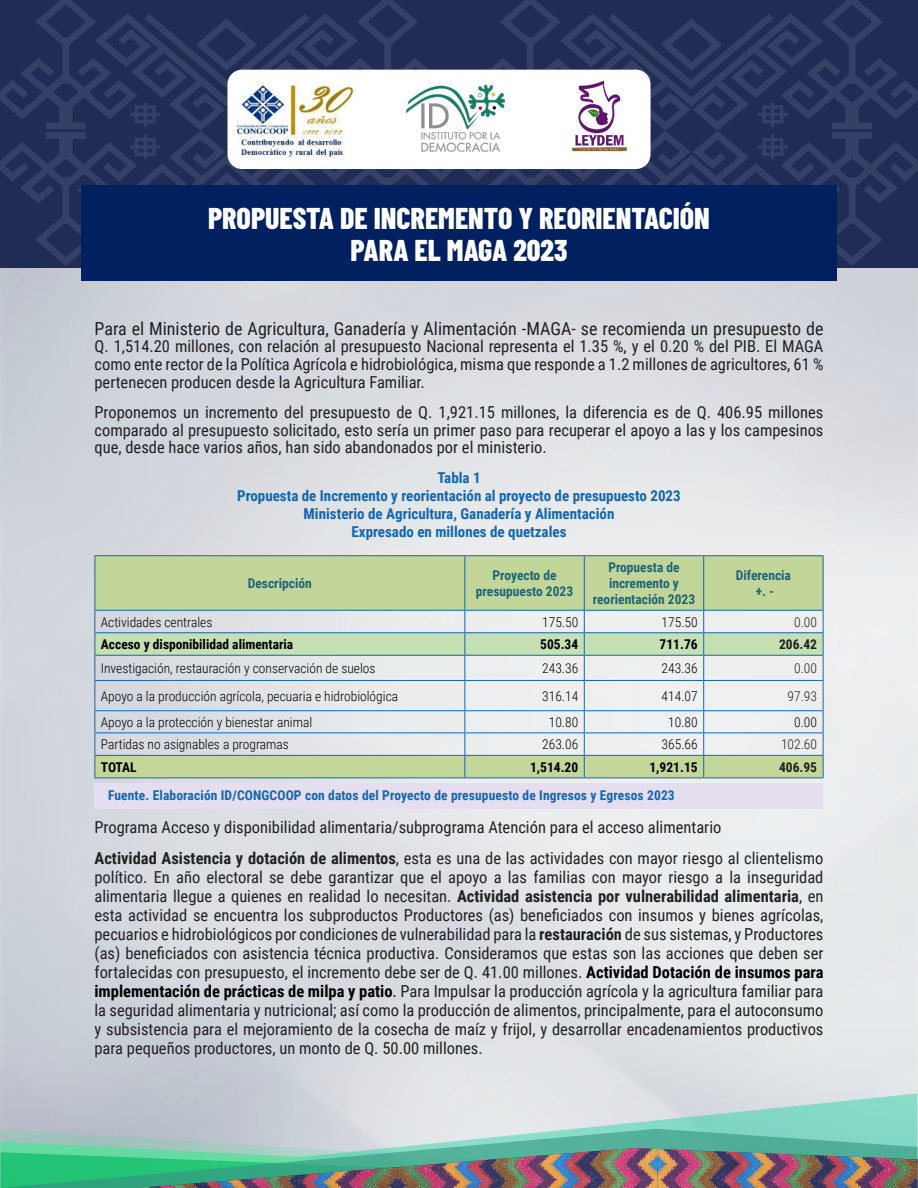
<style>
.page{position:relative;width:918px;height:1188px;background:#fff}
.page>*{position:absolute;margin:0;border:0;box-sizing:border-box;transform-origin:0 0}
.t1{font:800 30px/32.4px "Barlow Condensed";color:#fff;text-align:center}
.t2{font:18px "Roboto Condensed";color:#231f20}
.t3{font:16.5px/19px "Roboto Condensed";color:#231f20;text-align:justify}
.No_Spacing{font:700 15px "Roboto Condensed";color:#1466b2}
.t4{font:300 13.5px "Roboto Condensed";color:#000}
.t5{font:700 13.5px/16.2px "Roboto Condensed";color:#216573;text-align:center}
.FUENTES_DE_INFO{font:700 13.5px "Roboto Condensed";letter-spacing:.01em;color:#1466b2}
.t6{font:700 13.5px "Roboto Condensed";color:#000}
.t7{font:300 13.5px "Roboto Condensed";color:#231f20}
.t8{font:700 13.5px "Roboto Condensed";color:#231f20}
.s1{font-weight:700;color:#222}
.s2{color:#222}
.s3{font-weight:700}
.s4{font-weight:700;color:#000}
.s5{color:#000}
</style>
<div class="page">
<img style="left:0;top:268px;width:918px;height:920px">
<svg style="left:1px;top:1093px;width:916px;height:36px;background:#c2d5d6"></svg>
<svg style="left:1px;top:1129px;width:916px;height:13px;background:#9ecbc4"></svg>
<svg style="left:1px;top:1142px;width:916px;height:46px;background:#5cc49a"></svg>
<img style="left:137px;top:1167px;width:260px;height:21px">
<img style="left:397px;top:1148px;width:520px;height:40px">
<svg style="left:0;top:0;width:918px;height:267px;background:#26325b"></svg>
<div style="left:81px;top:185px;width:756px;height:96px;background:#002060"></div>
<div style="left:94px;top:784px;width:730px;height:25px;background:#e4deee"></div>
<hr style="left:94px;top:555px;width:371px;height:1px;background:#1466b2">
<hr style="left:465px;top:555px;width:119px;height:1px;background:#1466b2">
<hr style="left:584px;top:555px;width:120px;height:1px;background:#1466b2">
<hr style="left:704px;top:555px;width:120px;height:1px;background:#1466b2">
<svg style="left:94px;top:556px;width:730px;height:222px;background:#cad9c7"></svg>
<hr style="left:94px;top:778px;width:371px;height:1px;background:#1466b2">
<hr style="left:465px;top:778px;width:119px;height:1px;background:#1466b2">
<hr style="left:584px;top:778px;width:120px;height:1px;background:#1466b2">
<hr style="left:704px;top:778px;width:120px;height:1px;background:#1466b2">
<div style="left:227px;top:70px;width:424px;height:99px;background:#fff;border-radius:15px"></div>
<img style="left:236px;top:84px;width:118px;height:73px">
<img style="left:406px;top:85px;width:98px;height:67px">
<img style="left:572px;top:80px;width:56px;height:72px">
<p class="t1" style="left:208px;top:200px;width:503px">PROPUESTA DE INCREMENTO Y REORIENTACIÓN<br>PARA EL MAGA 2023</p>
<p class="t2" style="left:94px;top:316px;width:730px">Para el Ministerio de Agricultura, Ganadería y Alimentación -MAGA- se recomienda un presupuesto de</p>
<p class="t3" style="left:94px;top:337px;width:731px;line-height:17.9px">Q. 1,514.20 millones, con relación al presupuesto Nacional representa el 1.35 %, y el 0.20 % del PIB. El MAGA como ente rector de la Política Agrícola e hidrobiológica, misma que responde a 1.2 millones de agricultores, 61 % pertenecen producen desde la Agricultura Familiar.</p>
<p class="t3" style="left:94px;top:402px;width:730px;line-height:17.9px">Proponemos un incremento del presupuesto de Q. 1,921.15 millones, la diferencia es de Q. 406.95 millones comparado al presupuesto solicitado, esto sería un primer paso para recuperar el apoyo a las y los campesinos que, desde hace varios años, han sido abandonados por el ministerio.</p>
<p class="No_Spacing" style="left:437px;top:468px;width:45px">Tabla 1</p>
<p class="No_Spacing" style="left:237px;top:486px;width:445px">Propuesta de Incremento y reorientación al proyecto de presupuesto 2023</p>
<p class="No_Spacing" style="left:304px;top:504px;width:312px">Ministerio de Agricultura, Ganadería y Alimentación</p>
<p class="No_Spacing" style="left:352px;top:522px;width:216px">Expresado en millones de quetzales</p>
<p class="t5" style="left:248px;top:575px;width:65px">Descripción</p>
<p class="t5" style="left:476px;top:567px;width:99px">Proyecto de presupuesto 2023</p>
<p class="t5" style="left:593px;top:558px;width:104px">Propuesta de incremento y reorientación 2023</p>
<p class="t5" style="left:736px;top:567px;width:57px">Diferencia</p>
<p class="t5" style="left:756px;top:583px;width:20px">+. -</p>
<p class="t4" style="left:101px;top:612px;width:113px">Actividades centrales</p>
<p class="t4" style="left:542px;top:612px;width:38px">175.50</p>
<p class="t4" style="left:662px;top:612px;width:38px">175.50</p>
<p class="t7" style="left:794px;top:612px;width:24px">0.00</p>
<p class="t6" style="left:101px;top:635px;width:194px">Acceso y disponibilidad alimentaria</p>
<p class="t6" style="left:540px;top:635px;width:40px">505.34</p>
<p class="t6" style="left:660px;top:635px;width:40px">711.76</p>
<p class="t8" style="left:779px;top:635px;width:40px">206.42</p>
<p class="t4" style="left:101px;top:659px;width:276px">Investigación, restauración y conservación de suelos</p>
<p class="t4" style="left:542px;top:659px;width:38px">243.36</p>
<p class="t4" style="left:662px;top:659px;width:38px">243.36</p>
<p class="t7" style="left:794px;top:659px;width:24px">0.00</p>
<p class="t4" style="left:101px;top:686px;width:299px">Apoyo a la producción agrícola, pecuaria e hidrobiológica</p>
<p class="t4" style="left:542px;top:686px;width:38px">316.14</p>
<p class="t4" style="left:662px;top:686px;width:38px">414.07</p>
<p class="t7" style="left:788px;top:686px;width:31px">97.93</p>
<p class="t4" style="left:101px;top:713px;width:213px">Apoyo a la protección y bienestar animal</p>
<p class="t4" style="left:549px;top:713px;width:31px">10.80</p>
<p class="t4" style="left:668px;top:713px;width:31px">10.80</p>
<p class="t4" style="left:794px;top:713px;width:24px">0.00</p>
<p class="t4" style="left:101px;top:735px;width:190px">Partidas no asignables a programas</p>
<p class="t4" style="left:542px;top:735px;width:38px">263.06</p>
<p class="t4" style="left:662px;top:735px;width:38px">365.66</p>
<p class="t7" style="left:781px;top:735px;width:38px">102.60</p>
<p class="t6" style="left:101px;top:757px;width:37px">TOTAL</p>
<p class="t6" style="left:530px;top:757px;width:50px">1,514.20</p>
<p class="t6" style="left:649px;top:757px;width:50px">1,921.15</p>
<p class="t8" style="left:779px;top:757px;width:40px">406.95</p>
<p class="FUENTES_DE_INFO" style="left:108px;top:786px;width:568px">Fuente. Elaboración ID/CONGCOOP con datos del Proyecto de presupuesto de Ingresos y Egresos 2023</p>
<p class="t3" style="left:94px;top:817px;width:628px">Programa Acceso y disponibilidad alimentaria/subprograma Atención para el acceso alimentario</p>
<p class="t3" style="left:94px;top:848px;width:731px"><span class="s1">Actividad Asistencia y dotación de alimentos</span><span class="s2">, esta es una de las actividades con mayor riesgo al clientelismo político. En año electoral se debe garantizar que el apoyo a las familias con mayor riesgo a la inseguridad alimentaria llegue a quienes en realidad lo necesitan.</span> <span class="s1">Actividad asistencia por vulnerabilidad alimentaria</span><span class="s2">, en esta actividad se encuentra los subproductos</span> Productores (as) beneficiados con insumos y bienes agrícolas, pecuarios e hidrobiológicos por condiciones de vulnerabilidad para la <span class="s3">restauración</span> de sus sistemas, y Productores (as) beneficiados con asistencia técnica productiva. Consideramos que estas son las acciones que deben ser fortalecidas con presupuesto, el incremento debe ser de Q. 41.00 millones. <span class="s4">Actividad Dotación de insumos para implementación de prácticas de milpa y patio</span><span class="s5">.</span> Para Impulsar la producción agrícola y la agricultura familiar para la seguridad alimentaria y nutricional; así como la producción de alimentos, principalmente, para el autoconsumo y subsistencia para el mejoramiento de la cosecha de maíz y frijol, y desarrollar encadenamientos productivos para pequeños productores, un monto de Q. 50.00 millones.</p>
</div>
